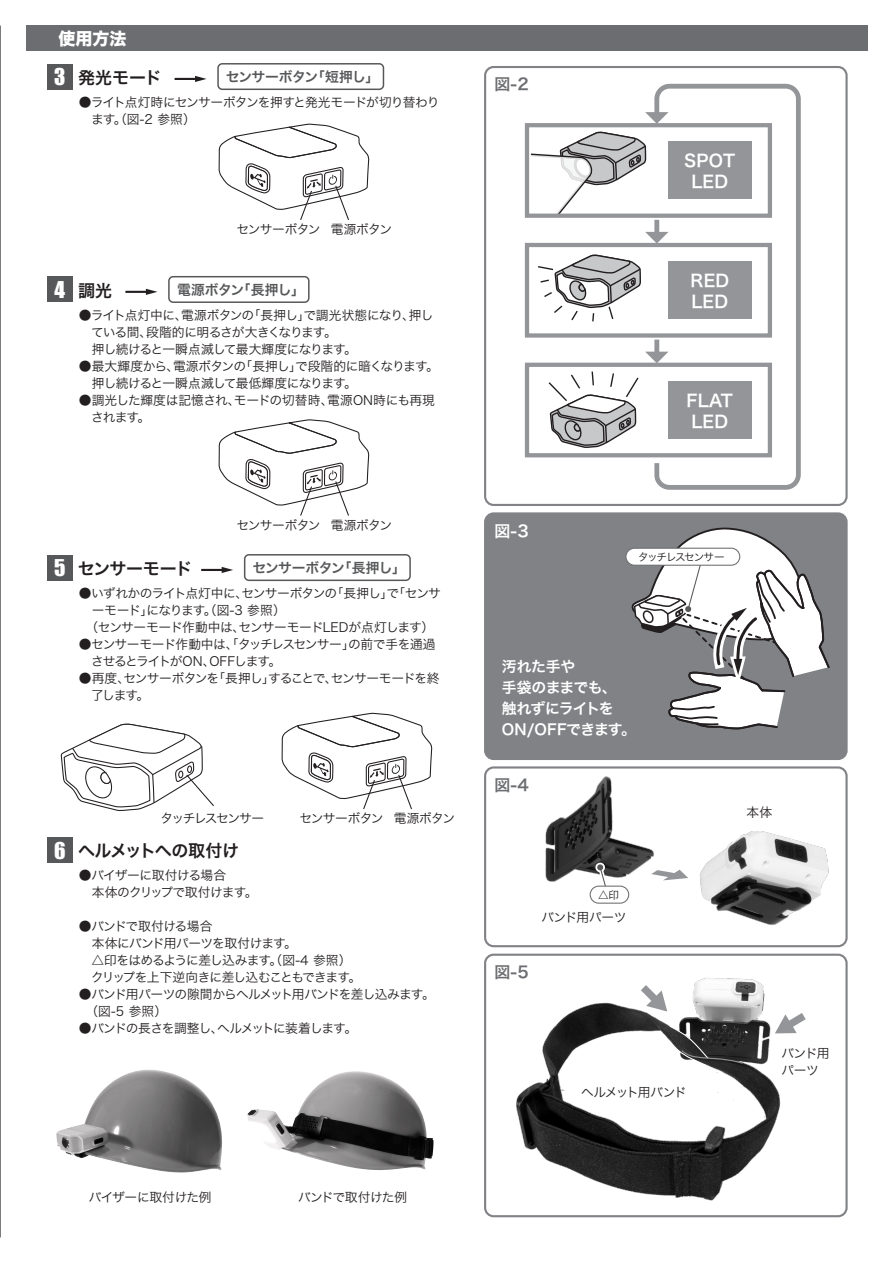
<style>
.page{position:relative;width:893px;height:1263px;background:#fff}
.page>*{position:absolute;margin:0;border:0;box-sizing:border-box;transform-origin:0 0}
.t1{font:16.95px/21.3px "Hira Kaku Pro W6";letter-spacing:.01em;color:#fff}
.t2{font:16.95px "Hira Kaku Pro W6";letter-spacing:-.02em;color:#231f20}
.t3{font:16.95px "Hira Kaku Pro W6";letter-spacing:-.04em;color:#231f20}
.t4{font:16.95px "Hira Kaku Std W8";color:#fff}
.t5{font:15.9px "Hira Kaku Pro W6";color:#6c6d70}
.t6{font:15.9px "Hira Kaku Pro W6";color:#fff}
.t7{font:14.85px/21.3px "Hira Kaku Pro W6";letter-spacing:-.04em;color:#fff}
.t8{font:13.8px "Hira Kaku Pro W6";letter-spacing:-.04em;color:#57585a}
.t9{font:12.75px/17px "Hira Kaku Pro W3";letter-spacing:-.065em;color:#231f20}
.t10{font:12.75px "Hira Kaku Pro W3";letter-spacing:-.04em;color:#231f20}
.t11{font:12.75px/17px "Hira Kaku Pro W3";letter-spacing:-.02em;color:#231f20}
.t12{font:12.75px "Hira Kaku Pro W3";letter-spacing:-.025em;color:#231f20}
.t13{font:12.75px/17px "Hira Kaku Pro W3";letter-spacing:-.045em;color:#231f20}
.t14{font:12.75px "Hira Kaku Pro W3";letter-spacing:-.03em;color:#231f20}
.t15{font:12.75px "Hira Kaku Pro W3";letter-spacing:-.09em;color:#231f20}
.t16{font:12.75px "Hira Kaku Pro W3";letter-spacing:-.11em;color:#231f20}
.t17{font:10.65px "Hira Kaku Pro W3";letter-spacing:-.11em;color:#231f20}
.s1{font-family:"Impact";font-size:21.3px;color:#fff}
</style>
<div class="page">
<div style="left:485px;top:513px;width:362px;height:246px;background:#808285;border-radius:9px"></div>
<div style="left:484px;top:512px;width:364px;height:248px;border:2px solid #808285;border-radius:9px"></div>
<img style="left:516px;top:977px;width:265px;height:224px">
<svg style="left:633px;top:977px;width:34px;height:34px"></svg>
<svg style="left:775px;top:1006px;width:31px;height:29px"></svg>
<svg style="left:662px;top:869px;width:26px;height:12px"></svg>
<img style="left:545px;top:776px;width:117px;height:118px">
<img style="left:699px;top:831px;width:130px;height:94px">
<div style="left:668px;top:141px;width:84px;height:58px;background:#939598"></div>
<svg style="left:538px;top:254px;width:103px;height:68px"></svg>
<svg style="left:524px;top:131px;width:123px;height:86px"></svg>
<svg style="left:548px;top:371px;width:91px;height:77px"></svg>
<div style="left:654px;top:84px;width:147px;height:406px;border:5px solid #939598;border-radius:13px"></div>
<svg style="left:645px;top:112px;width:23px;height:11px"></svg>
<div style="left:654px;top:220px;width:5px;height:13px;background:#939598"></div>
<svg style="left:645px;top:232px;width:23px;height:11px"></svg>
<div style="left:654px;top:340px;width:5px;height:13px;background:#939598"></div>
<svg style="left:645px;top:352px;width:23px;height:11px"></svg>
<div style="left:525px;top:123px;width:247px;height:95px;border:4px solid #939598"></div>
<div style="left:668px;top:261px;width:84px;height:58px;background:#939598"></div>
<div style="left:668px;top:381px;width:84px;height:58px;background:#939598"></div>
<div style="left:525px;top:243px;width:247px;height:95px;border:4px solid #939598"></div>
<div style="left:525px;top:363px;width:247px;height:94px;border:4px solid #939598"></div>
<div style="left:484px;top:766px;width:364px;height:181px;border:2px solid #808285;border-radius:9px"></div>
<div style="left:484px;top:954px;width:364px;height:263px;border:2px solid #808285;border-radius:9px"></div>
<div style="left:484px;top:66px;width:364px;height:440px;border:2px solid #808285;border-radius:9px"></div>
<svg style="left:595px;top:862px;width:16px;height:24px"></svg>
<div style="left:597px;top:864px;width:6px;height:7px;background:#57585a;border-radius:3px"></div>
<div style="left:590px;top:886px;width:39px;height:17px;background:#fff;border-radius:9px"></div>
<div style="left:590px;top:885px;width:39px;height:19px;border:1px solid #6c6d70;border-radius:9px"></div>
<svg style="left:629px;top:527px;width:201px;height:203px"></svg>
<div style="left:626px;top:548px;width:114px;height:17px;background:#fff;border-radius:9px"></div>
<div style="left:625px;top:548px;width:115px;height:18px;border:1px solid #6c6d70;border-radius:9px"></div>
<svg style="left:668px;top:1024px;width:76px;height:43px"></svg>
<div style="left:26px;top:26px;width:842px;height:25px;background:#6c6d70"></div>
<hr style="left:0;top:26px;width:1px;height:1211px;background:#6c6d70">
<div style="left:47px;top:837px;width:26px;height:25px;background:#57585a"></div>
<div style="left:47px;top:64px;width:26px;height:25px;background:#57585a"></div>
<div style="left:47px;top:555px;width:26px;height:25px;background:#57585a"></div>
<div style="left:47px;top:277px;width:26px;height:25px;background:#57585a"></div>
<img style="left:56px;top:1069px;width:166px;height:104px">
<img style="left:247px;top:1071px;width:187px;height:100px">
<svg style="left:61px;top:25px;width:372px;height:786px"></svg>
<h1 class="t4" style="left:58px;top:30px;width:69px">使用方法</h1>
<h1 class="t2" style="left:54px;top:62px;width:109px"><span class="s1">3</span> 発光モード</h1>
<p class="t9" style="left:91px;top:93px;width:350px;text-indent:-12px">●ライト点灯時にセンサーボタンを押すと発光モードが切り替わります。（図-2 参照）</p>
<p class="t8" style="left:226px;top:65px;width:155px">センサーボタン「短押し」</p>
<p class="t9" style="left:237px;top:220px;width:157px">センサーボタン 電源ボタン</p>
<h1 class="t2" style="left:54px;top:275px;width:59px"><span class="s1">4</span> 調光</h1>
<p class="t10" style="left:79px;top:304px;width:356px">●ライト点灯中に、電源ボタンの「長押し」で調光状態になり、押し</p>
<p class="t9" style="left:91px;top:323px;width:247px">ている間、段階的に明るさが大きくなります。</p>
<p class="t9" style="left:79px;top:340px;width:279px">　押し続けると一瞬点滅して最大輝度になります。</p>
<p class="t9" style="left:79px;top:357px;width:361px">●最大輝度から、電源ボタンの「長押し」で段階的に暗くなります。　押し続けると一瞬点滅して最低輝度になります。</p>
<p class="t11" style="left:91px;top:391px;width:345px;text-indent:-12px">●調光した輝度は記憶され、モードの切替時、電源ON時にも再現されます。</p>
<p class="t8" style="left:177px;top:278px;width:129px">電源ボタン「長押し」</p>
<p class="t9" style="left:237px;top:516px;width:157px">センサーボタン 電源ボタン</p>
<h1 class="t3" style="left:54px;top:553px;width:140px"><span class="s1">5</span> センサーモード</h1>
<p class="t9" style="left:79px;top:584px;width:363px">●いずれかのライト点灯中に、センサーボタンの「長押し」で「センサ</p>
<p class="t9" style="left:92px;top:601px;width:196px">ーモード」になります。（図-3 参照）</p>
<p class="t12" style="left:79px;top:616px;width:357px">　（センサーモード作動中は、センサーモードLEDが点灯します）</p>
<p class="t9" style="left:91px;top:635px;width:346px;text-indent:-12px">●センサーモード作動中は、「タッチレスセンサー」の前で手を通過させるとライトがON、OFFします。</p>
<p class="t9" style="left:91px;top:669px;width:350px;text-indent:-12px">●再度、センサーボタンを「長押し」することで、センサーモードを終了します。</p>
<p class="t8" style="left:252px;top:556px;width:155px">センサーボタン「長押し」</p>
<p class="t16" style="left:161px;top:807px;width:105px">タッチレスセンサー</p>
<p class="t9" style="left:300px;top:809px;width:157px">センサーボタン 電源ボタン</p>
<h1 class="t2" style="left:54px;top:836px;width:187px"><span class="s1">6</span> ヘルメットへの取付け</h1>
<p class="t13" style="left:79px;top:866px;width:180px">●バイザーに取付ける場合<br>　本体のクリップで取付けます。</p>
<p class="t9" style="left:79px;top:917px;width:284px">●バンドで取付ける場合<br>　本体にバンド用パーツを取付けます。<br>　△印をはめるように差し込みます。（図-4 参照）　クリップを上下逆向きに差し込むこともできます。</p>
<p class="t9" style="left:85px;top:985px;width:351px;text-indent:-6px">●バンド用パーツの隙間からヘルメット用バンドを差し込みます。（図-5 参照）</p>
<p class="t9" style="left:79px;top:1019px;width:280px">●バンドの長さを調整し、ヘルメットに装着します。</p>
<p class="t14" style="left:89px;top:1186px;width:124px">バイザーに取付けた例</p>
<p class="t9" style="left:298px;top:1188px;width:110px">バンドで取付けた例</p>
<p class="t5" style="left:494px;top:70px;width:36px">図-2</p>
<p class="t6" style="left:494px;top:516px;width:36px">図-3</p>
<h1 class="t1" style="left:684px;top:149px;width:53px;text-align:center">SPOT<br>LED</h1>
<h1 class="t1" style="left:690px;top:269px;width:40px">RED<br>LED</h1>
<h1 class="t1" style="left:687px;top:389px;width:48px">FLAT<br>LED</h1>
<p class="t17" style="left:638px;top:547px;width:88px">タッチレスセンサー</p>
<p class="t7" style="left:502px;top:655px;width:136px">汚れた手や<br>手袋のままでも、<br>触れずにライトを<br>ON/OFFできます。</p>
<p class="t5" style="left:494px;top:770px;width:36px">図-4</p>
<p class="t17" style="left:598px;top:885px;width:23px">△印</p>
<p class="t10" style="left:541px;top:906px;width:87px">バンド用パーツ</p>
<p class="t5" style="left:494px;top:957px;width:36px">図-5</p>
<p class="t15" style="left:581px;top:1081px;width:107px">ヘルメット用バンド</p>
<p class="t9" style="left:746px;top:803px;width:27px">本体</p>
<p class="t9" style="left:781px;top:1044px;width:49px">バンド用パーツ</p>
</div>
